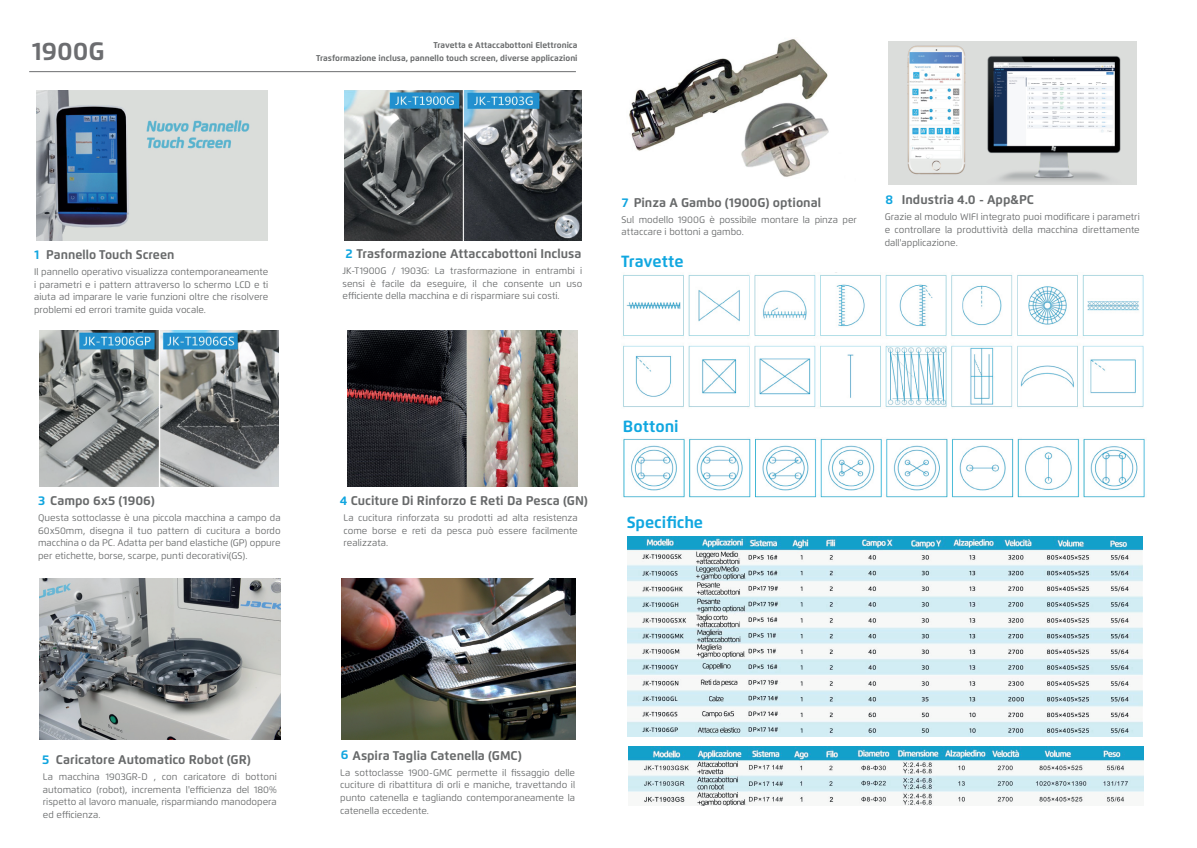
<style>
.page{position:relative;width:1197px;height:848px;background:#fff}
.page>*{position:absolute;margin:0;border:0;box-sizing:border-box;transform-origin:0 0}
.t1{font:700 25.2px "Flexo";color:#6c6d70}
.t2{font:700 16.2px "Flexo";color:#10a7e0}
.t3{font:700 12.6px "Flexo";color:#67696a}
.t4{font:700 12.6px "Flexo";color:#10a5df}
.t5{font:9.5px/12.6px "Flexo";color:#67696a;text-align:justify}
.t6{font:700 8.4px "Flexo";color:#67696a}
.s1{color:#10a5df}
</style>
<div class="page">
<img style="left:627px;top:537px;width:515px;height:200px">
<img style="left:628px;top:746px;width:515px;height:60px">
<img style="left:623px;top:438px;width:522px;height:60px">
<hr style="left:29px;top:71px;width:547px;height:1px;background:#6c6d70">
<img style="left:629px;top:39px;width:200px;height:138px">
<img style="left:341px;top:578px;width:234px;height:161px">
<img style="left:345px;top:90px;width:236px;height:150px">
<img style="left:348px;top:330px;width:229px;height:157px">
<img style="left:39px;top:330px;width:239px;height:157px">
<img style="left:39px;top:578px;width:242px;height:161px">
<img style="left:36px;top:90px;width:231px;height:150px">
<img style="left:888px;top:41px;width:247px;height:143px">
<img style="left:623px;top:272px;width:521px;height:135px">
<h1 class="t1" style="left:32px;top:36px;width:74px">1900G</h1>
<p class="t6" style="left:433px;top:40px;width:146px">Travetta e Attaccabottoni Elettronica</p>
<p class="t6" style="left:316px;top:53px;width:263px">Trasformazione inclusa, pannello touch screen, diverse applicazioni</p>
<h3 class="t3" style="left:621px;top:195px;width:201px"><span class="s1">7</span> Pinza A Gambo (1900G) optional</h3>
<h3 class="t3" style="left:885px;top:192px;width:150px"><span class="s1">8</span> Industria 4.0 - App&amp;PC</h3>
<h3 class="t4" style="left:34px;top:246px;width:6px">1</h3>
<h3 class="t3" style="left:46px;top:247px;width:130px">Pannello Touch Screen</h3>
<p class="t5" style="left:34px;top:265px;width:236px">Il pannello operativo visualizza contemporaneamente i parametri e i pattern attraverso lo schermo LCD e ti aiuta ad imparare le varie funzioni oltre che risolvere problemi ed errori tramite guida vocale.</p>
<h3 class="t3" style="left:345px;top:246px;width:237px"><span class="s1">2</span> Trasformazione Attaccabottoni Inclusa</h3>
<p class="t5" style="left:342px;top:264px;width:241px">JK-T1900G / 1903G: La trasformazione in entrambi i sensi è facile da eseguire, il che consente un uso efficiente della macchina e di risparmiare sui costi.</p>
<p class="t5" style="left:621px;top:213px;width:237px">Sul modello 1900G è possibile montare la pinza per attaccare i bottoni a gambo.</p>
<h2 class="t2" style="left:621px;top:251px;width:64px">Travette</h2>
<p class="t5" style="left:884px;top:211px;width:256px">Grazie al modulo WIFI integrato puoi modificare i parametri e controllare la produttività della macchina direttamente dall'applicazione.</p>
<h2 class="t2" style="left:623px;top:416px;width:57px">Bottoni</h2>
<h3 class="t3" style="left:38px;top:493px;width:118px"><span class="s1">3</span> Campo 6x5 (1906)</h3>
<h3 class="t3" style="left:340px;top:493px;width:250px"><span class="s1">4</span> Cuciture Di Rinforzo E Reti Da Pesca (GN)</h3>
<p class="t5" style="left:38px;top:511px;width:244px">Questa sottoclasse è una piccola macchina a campo da 60x50mm, disegna il tuo pattern di cucitura a bordo macchina o da PC. Adatta per band elastiche (GP) oppure per etichette, borse, scarpe, punti decorativi(GS).</p>
<p class="t5" style="left:343px;top:511px;width:236px">La cucitura rinforzata su prodotti ad alta resistenza come borse e reti da pesca può essere facilmente realizzata.</p>
<h2 class="t2" style="left:626px;top:512px;width:78px">Specifiche</h2>
<h3 class="t3" style="left:42px;top:752px;width:210px"><span class="s1">5</span> Caricatore Automatico Robot (GR)</h3>
<p class="t5" style="left:43px;top:770px;width:235px">La macchina 1903GR-D , con caricatore di bottoni automatico (robot), incrementa l'efficienza del 180% rispetto al lavoro manuale, risparmiando manodopera ed efficienza.</p>
<h3 class="t3" style="left:341px;top:747px;width:183px"><span class="s1">6</span> Aspira Taglia Catenella (GMC)</h3>
<p class="t5" style="left:340px;top:766px;width:236px">La sottoclasse 1900-GMC permette il fissaggio delle cuciture di ribattitura di orli e maniche, travettando il punto catenella e tagliando contemporaneamente la catenella eccedente.</p>
</div>
